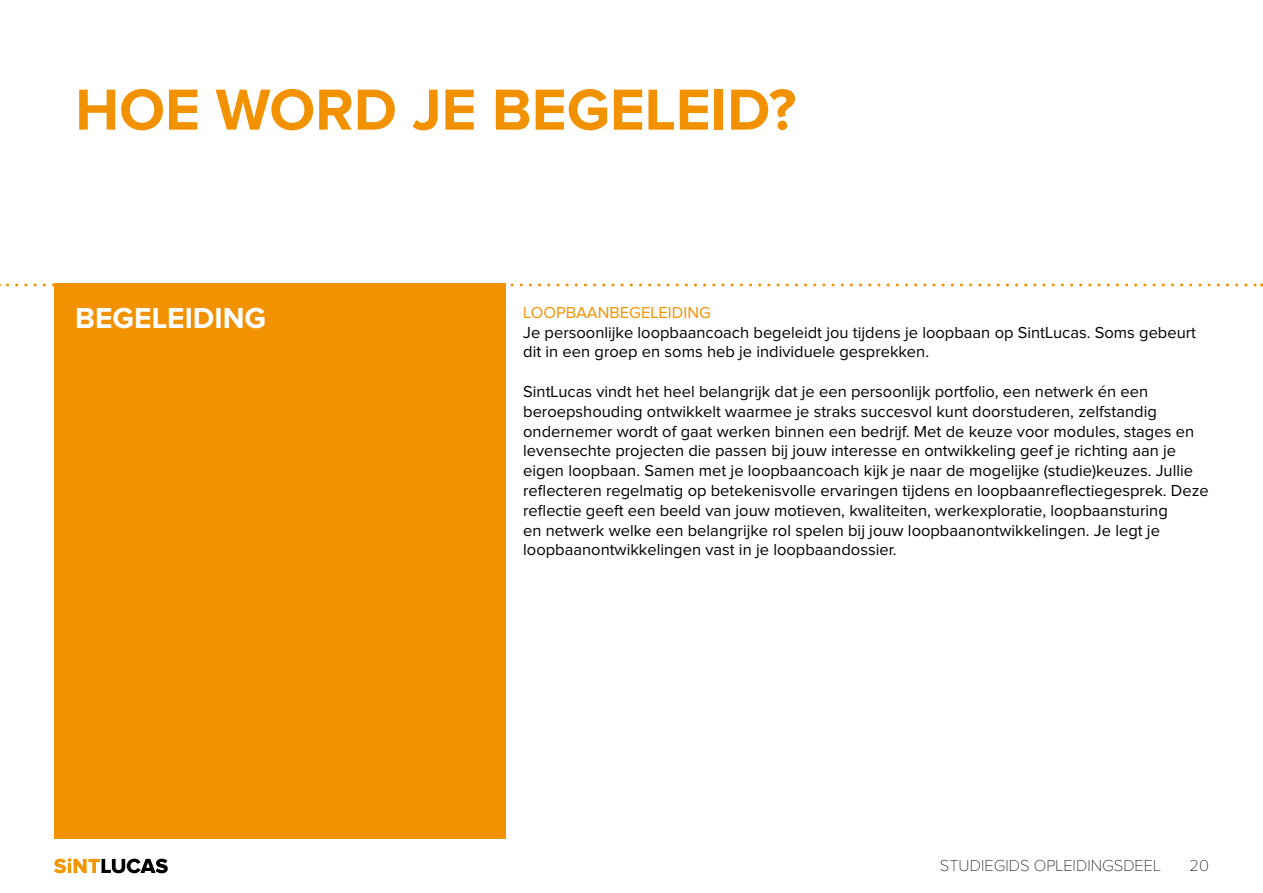
<style>
.page{position:relative;width:1263px;height:893px;background:#fff}
.page>*{position:absolute;margin:0;border:0;box-sizing:border-box;transform-origin:0 0}
.t1{font:700 60px "Proxima Nova";color:#f39200}
.t2{font:700 30px "Proxima Nova";color:#fff}
.t3{font:16.5px/19.8px "Proxima Nova";color:#000}
.t4{font:100 16.5px "Proxima Nova";color:#000}
.t5{font:16.5px "Proxima Nova";color:#f39200}
</style>
<div class="page">
<svg style="left:54px;top:858px;width:114px;height:15px"></svg>
<div style="left:54px;top:283px;width:451px;height:556px;background:#f39200"></div>
<svg style="left:8px;top:283px;width:1254px;height:3px"></svg>
<h1 class="t1" style="left:75px;top:82px;width:722px">HOE WORD JE BEGELEID?</h1>
<h2 class="t2" style="left:75px;top:305px;width:192px">BEGELEIDING</h2>
<p class="t5" style="left:523px;top:305px;width:189px">LOOPBAANBEGELEIDING</p>
<p class="t3" style="left:523px;top:323px;width:674px">Je persoonlijke loopbaancoach begeleidt jou tijdens je loopbaan op SintLucas. Soms gebeurt dit in een groep en soms heb je individuele gesprekken.</p>
<p class="t3" style="left:523px;top:382px;width:687px">SintLucas vindt het heel belangrijk dat je een persoonlijk portfolio, een netwerk én een beroepshouding ontwikkelt waarmee je straks succesvol kunt doorstuderen, zelfstandig ondernemer wordt of gaat werken binnen een bedrijf. Met de keuze voor modules, stages en levensechte projecten die passen bij jouw interesse en ontwikkeling geef je richting aan je eigen loopbaan. Samen met je loopbaancoach kijk je naar de mogelijke (studie)keuzes. Jullie reflecteren regelmatig op betekenisvolle ervaringen tijdens en loopbaanreflectiegesprek. Deze reflectie geeft een beeld van jouw motieven, kwaliteiten, werkexploratie, loopbaansturing<br>en netwerk welke een belangrijke rol spelen bij jouw loopbaanontwikkelingen. Je legt je loopbaanontwikkelingen vast in je loopbaandossier.</p>
<p class="t4" style="left:940px;top:858px;width:222px">STUDIEGIDS OPLEIDINGSDEEL</p>
<p class="t4" style="left:1189px;top:858px;width:21px">20</p>
</div>
